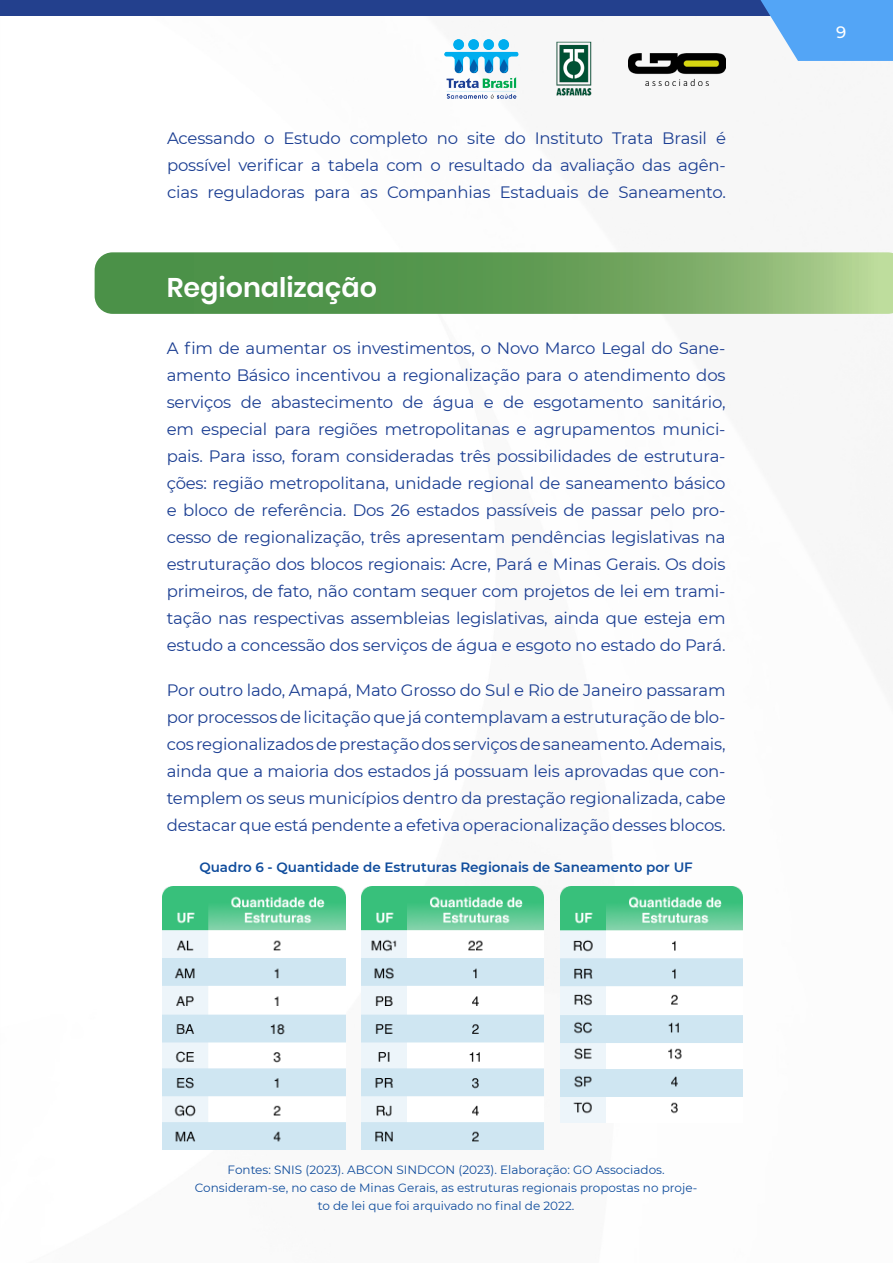
<style>
.page{position:relative;width:893px;height:1263px;background:#fff}
.page>*{position:absolute;margin:0;border:0;box-sizing:border-box;transform-origin:0 0}
.t1{font:600 27px "Poppins";color:#fff}
.t2{font:16.5px/27px "Montserrat";letter-spacing:-.01em;color:#1b3e92;text-align:justify}
.t3{font:500 16.5px "Montserrat";color:#fff}
.t4{font:600 13.5px "Montserrat";color:#0f4c9c}
.t5{font:12px/18px "Montserrat";color:#0f4c9c;text-align:center}
</style>
<div class="page">
<div style="left:0;top:0;width:893px;height:16px;background:#23408d"></div>
<svg style="left:760px;top:0;width:133px;height:61px;background:#68aef5"></svg>
<img style="left:628px;top:53px;width:98px;height:32px">
<img style="left:556px;top:41px;width:36px;height:55px">
<svg style="left:95px;top:252px;width:798px;height:62px;background:#6ba35d"></svg>
<img style="left:445px;top:40px;width:73px;height:59px">
<img style="left:163px;top:887px;width:182px;height:263px">
<img style="left:361px;top:887px;width:183px;height:263px">
<img style="left:560px;top:887px;width:183px;height:235px">
<p class="t2" style="left:167px;top:124px;width:560px">Acessando o Estudo completo no site do Instituto Trata Brasil é possível verificar a tabela com o resultado da avaliação das agên&shy;cias reguladoras para as Companhias Estaduais de Saneamento.</p>
<p class="t1" style="left:167px;top:272px;width:212px">Regionalização</p>
<p class="t2" style="left:167px;top:334px;width:560px">A fim de aumentar os investimentos, o Novo Marco Legal do Sane&shy;amento Básico incentivou a regionalização para o atendimento dos serviços de abastecimento de água e de esgotamento sanitário, em especial para regiões metropolitanas e agrupamentos munici&shy;pais. Para isso, foram consideradas três possibilidades de estrutura&shy;ções: região metropolitana, unidade regional de saneamento básico e bloco de referência. Dos 26 estados passíveis de passar pelo pro&shy;cesso de regionalização, três apresentam pendências legislativas na estruturação dos blocos regionais: Acre, Pará e Minas Gerais. Os dois primeiros, de fato, não contam sequer com projetos de lei em trami&shy;tação nas respectivas assembleias legislativas, ainda que esteja em estudo a concessão dos serviços de água e esgoto no estado do Pará.</p>
<p class="t2" style="left:167px;top:676px;width:560px">Por outro lado, Amapá, Mato Grosso do Sul e Rio de Janeiro passaram por processos de licitação que já contemplavam a estruturação de blo&shy;cos regionalizados de prestação dos serviços de saneamento. Ademais, ainda que a maioria dos estados já possuam leis aprovadas que con&shy;templem os seus municípios dentro da prestação regionalizada, cabe destacar que está pendente a efetiva operacionalização desses blocos.</p>
<p class="t4" style="left:199px;top:858px;width:495px">Quadro 6 - Quantidade de Estruturas Regionais de Saneamento por UF</p>
<p class="t3" style="left:836px;top:21px;width:12px">9</p>
<p class="t5" style="left:228px;top:1160px;width:438px">Fontes: SNIS (2023). ABCON SINDCON (2023). Elaboração: GO Associados.</p>
<p class="t5" style="left:195px;top:1178px;width:504px">Consideram-se, no caso de Minas Gerais, as estruturas regionais propostas no proje&shy;to de lei que foi arquivado no final de 2022.</p>
</div>
